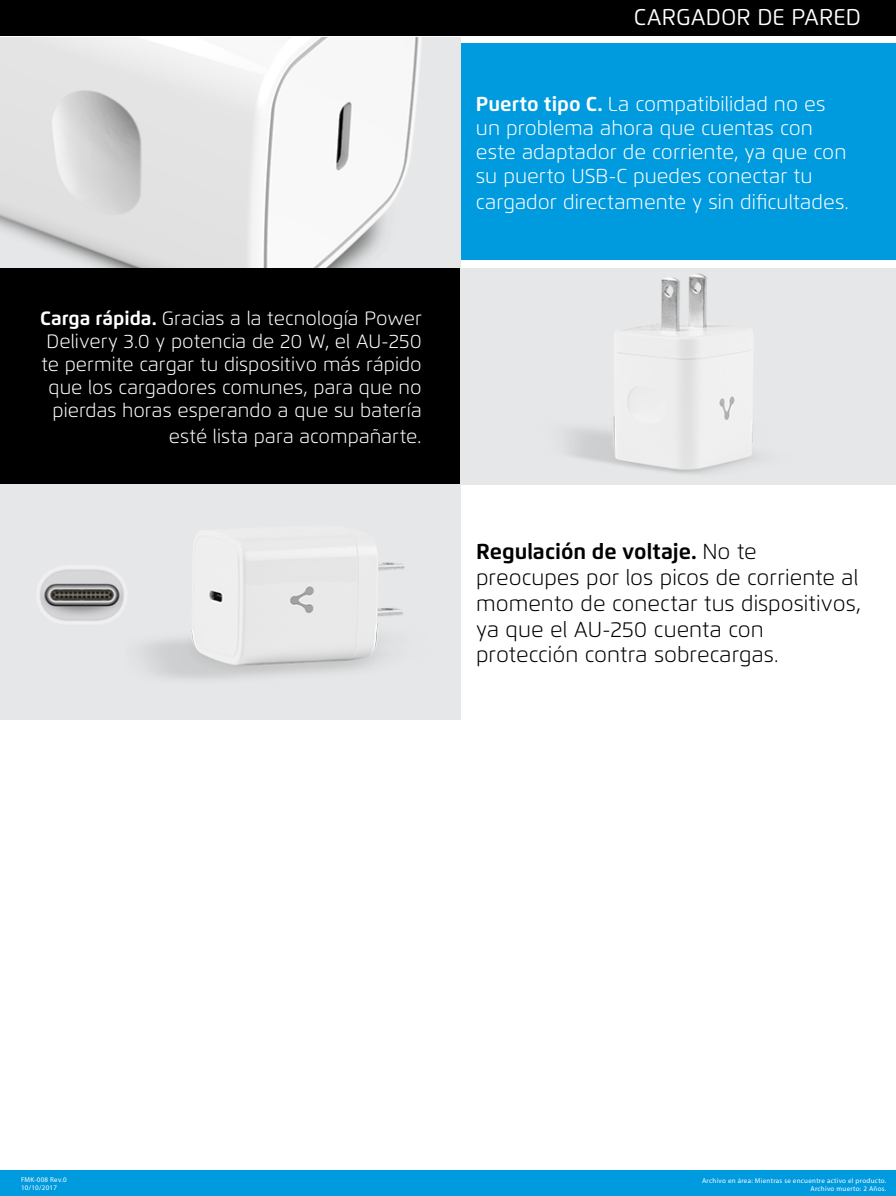
<style>
.page{position:relative;width:896px;height:1196px;background:#fff}
.page>*{position:absolute;margin:0;border:0;box-sizing:border-box;transform-origin:0 0}
.t1{font:22.75px "Flexo";color:#fff}
.t2{font:300 21.61px/25.9px "Flexo";color:#000}
.t3{font:300 20.12px/24.2px "Flexo";color:#fff}
.t4{font:300 19.25px/23.1px "Flexo";color:#fff;text-align:right}
.t5{font:7px/7.9px "Myriad Pro";letter-spacing:.04em;color:#fff;text-align:right}
.s1{font-weight:700}
.s2{font-size:21.61px}
</style>
<div class="page">
<div style="left:0;top:268px;width:895px;height:216px;background:#000"></div>
<div style="left:0;top:44px;width:896px;height:216px;background:#009ade"></div>
<div style="left:0;top:1170px;width:896px;height:25px;background:#009ade"></div>
<div style="left:0;top:0;width:896px;height:35px;background:#000"></div>
<img style="left:0;top:37px;width:460px;height:231px">
<img style="left:0;top:484px;width:460px;height:235px">
<img style="left:460px;top:268px;width:436px;height:216px">
<p class="t4" style="left:40px;top:306px;width:383px"><span class="s1">Carga rápida.</span> Gracias a la tecnología Power Delivery 3.0 y potencia de 20 W, el AU-250 te permite cargar tu dispositivo más rápido que los cargadores comunes, para que no pierdas horas esperando a que su batería</p>
<p class="t4" style="left:169px;top:425px;width:254px">esté lista para acompañarte<span class="s2">.</span></p>
<p class="t1" style="left:634px;top:3px;width:229px">CARGADOR DE PARED</p>
<p class="t3" style="left:476px;top:92px;width:372px"><span class="s1">Puerto tipo C.</span> La compatibilidad no es un problema ahora que cuentas con este adaptador de corriente, ya que con su puerto USB-C puedes conectar tu</p>
<p class="t3" style="left:476px;top:190px;width:374px">cargador directamente y sin dificultades<span class="s2">.</span></p>
<p class="t2" style="left:476px;top:538px;width:386px"><span class="s1">Regulación de voltaje.</span> No te preocupes por los picos de corriente al momento de conectar tus dispositivos, ya que el AU-250 cuenta con protección contra sobrecargas.</p>
<p class="t5" style="left:21px;top:1175px;width:47px;text-align:left">FMK-008 Rev.0<br>10/10/2017</p>
<p class="t5" style="left:702px;top:1176px;width:186px">Archivo en área: Mientras se encuentre activo el producto.<br>Archivo muerto: 2 Años.</p>
</div>
